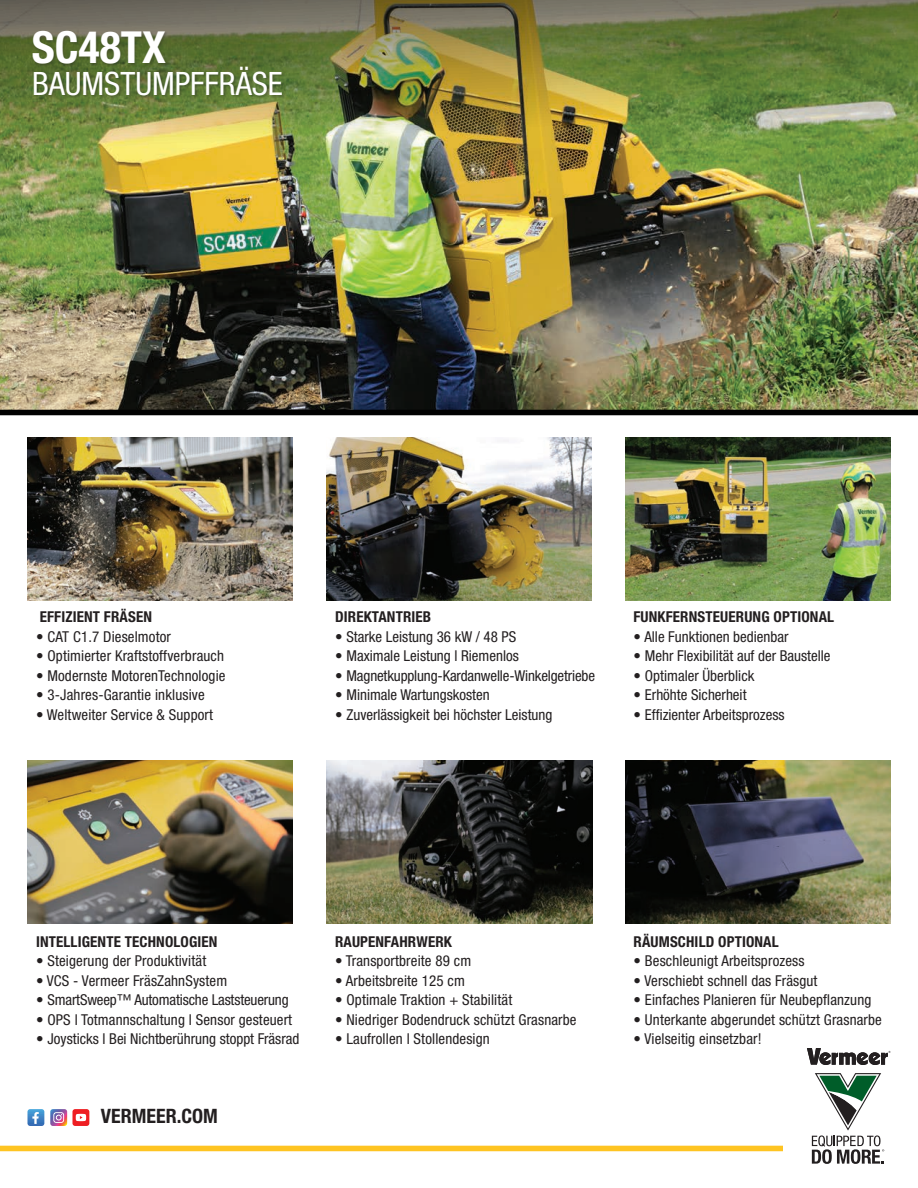
<style>
.page{position:relative;width:918px;height:1188px;background:#fff}
.page>*{position:absolute;margin:0;border:0;box-sizing:border-box;transform-origin:0 0}
.t1{font:700 condensed 44.25px "Helvetica Neue LT Std";color:#fff}
.t2{font:condensed 32.25px "Helvetica Neue LT Std";color:#fff}
.t3{font:700 condensed 19.8px "Helvetica Neue LT Std";color:#231f20}
.t4{font:condensed 15px "Helvetica Neue LT Std";letter-spacing:.01em;color:#231f20}
.t5{font:700 condensed 15px "Helvetica Neue LT Std";letter-spacing:.01em;color:#231f20}
.t6{font:condensed 15px "Helvetica Neue LT Std";letter-spacing:-.01em;color:#231f20}
</style>
<div class="page">
<img style="left:0;top:312px;width:918px;height:98px">
<img style="left:0;top:0;width:918px;height:312px">
<div style="left:0;top:410px;width:918px;height:5px;background:#010101"></div>
<img style="left:27px;top:438px;width:266px;height:162px">
<div style="left:34px;top:67px;width:252px;height:32px;background:#231f20;opacity:.3"></div>
<div style="left:33px;top:30px;width:136px;height:37px;background:#231f20;opacity:.3"></div>
<img style="left:27px;top:761px;width:266px;height:162px">
<img style="left:326px;top:761px;width:266px;height:163px">
<img style="left:326px;top:438px;width:266px;height:162px">
<img style="left:625px;top:438px;width:266px;height:162px">
<img style="left:625px;top:760px;width:266px;height:163px">
<svg style="left:807px;top:1048px;width:83px;height:17px"></svg>
<svg style="left:812px;top:1073px;width:72px;height:91px"></svg>
<div style="left:0;top:1146px;width:783px;height:5px;background:#fec422"></div>
<svg style="left:27px;top:1109px;width:17px;height:17px"></svg>
<svg style="left:50px;top:1109px;width:17px;height:17px"></svg>
<svg style="left:88px;top:1109px;width:2px;height:17px"></svg>
<div style="left:72px;top:1109px;width:17px;height:17px;background:#ee1e23;border-radius:3px"></div>
<svg style="left:76px;top:1114px;width:10px;height:7px"></svg>
<h1 class="t1" style="left:32px;top:21px;width:136px">SC48TX</h1>
<h2 class="t2" style="left:32px;top:65px;width:252px">BAUMSTUMPFFRÄSE</h2>
<p class="t5" style="left:40px;top:608px;width:114px">EFFIZIENT FRÄSEN</p>
<p class="t4" style="left:36px;top:628px;width:137px">• CAT C1.7 Dieselmotor</p>
<p class="t4" style="left:36px;top:647px;width:190px">• Optimierter Kraftstoffverbrauch</p>
<p class="t4" style="left:36px;top:667px;width:191px">• Modernste MotorenTechnologie</p>
<p class="t4" style="left:36px;top:686px;width:170px">• 3-Jahres-Garantie inklusive</p>
<p class="t4" style="left:36px;top:706px;width:179px">• Weltweiter Service &amp; Support</p>
<p class="t5" style="left:335px;top:608px;width:98px">DIREKTANTRIEB</p>
<p class="t4" style="left:335px;top:628px;width:183px">• Starke Leistung 36 kW / 48 PS</p>
<p class="t4" style="left:335px;top:647px;width:185px">• Maximale Leistung l Riemenlos</p>
<p class="t6" style="left:335px;top:667px;width:261px">• Magnetkupplung-Kardanwelle-Winkelgetriebe</p>
<p class="t4" style="left:335px;top:686px;width:156px">• Minimale Wartungskosten</p>
<p class="t4" style="left:335px;top:706px;width:219px">• Zuverlässigkeit bei höchster Leistung</p>
<p class="t5" style="left:634px;top:608px;width:202px">FUNKFERNSTEUERUNG OPTIONAL</p>
<p class="t4" style="left:634px;top:628px;width:156px">• Alle Funktionen bedienbar</p>
<p class="t4" style="left:634px;top:647px;width:198px">• Mehr Flexibilität auf der Baustelle</p>
<p class="t4" style="left:634px;top:667px;width:122px">• Optimaler Überblick</p>
<p class="t4" style="left:634px;top:686px;width:115px">• Erhöhte Sicherheit</p>
<p class="t4" style="left:634px;top:706px;width:153px">• Effizienter Arbeitsprozess</p>
<p class="t5" style="left:36px;top:932px;width:183px">INTELLIGENTE TECHNOLOGIEN</p>
<p class="t4" style="left:36px;top:952px;width:172px">• Steigerung der Produktivität</p>
<p class="t4" style="left:36px;top:972px;width:193px">• VCS - Vermeer FräsZahnSystem</p>
<p class="t6" style="left:36px;top:991px;width:254px">• SmartSweep™ Automatische Laststeuerung</p>
<p class="t4" style="left:36px;top:1011px;width:258px">• OPS l Totmannschaltung l Sensor gesteuert</p>
<p class="t4" style="left:36px;top:1030px;width:265px">• Joysticks l Bei Nichtberührung stoppt Fräsrad</p>
<h3 class="t3" style="left:101px;top:1104px;width:118px">VERMEER.COM</h3>
<p class="t5" style="left:335px;top:932px;width:118px">RAUPENFAHRWERK</p>
<p class="t4" style="left:335px;top:952px;width:138px">• Transportbreite 89 cm</p>
<p class="t4" style="left:335px;top:972px;width:131px">• Arbeitsbreite 125 cm</p>
<p class="t4" style="left:335px;top:991px;width:179px">• Optimale Traktion + Stabilität</p>
<p class="t4" style="left:335px;top:1011px;width:243px">• Niedriger Bodendruck schützt Grasnarbe</p>
<p class="t4" style="left:335px;top:1030px;width:156px">• Laufrollen l Stollendesign</p>
<p class="t5" style="left:634px;top:932px;width:147px">RÄUMSCHILD OPTIONAL</p>
<p class="t4" style="left:634px;top:952px;width:173px">• Beschleunigt Arbeitsprozess</p>
<p class="t4" style="left:634px;top:972px;width:185px">• Verschiebt schnell das Fräsgut</p>
<p class="t4" style="left:634px;top:991px;width:239px">• Einfaches Planieren für Neubepflanzung</p>
<p class="t4" style="left:634px;top:1011px;width:250px">• Unterkante abgerundet schützt Grasnarbe</p>
<p class="t4" style="left:634px;top:1030px;width:130px">• Vielseitig einsetzbar!</p>
</div>
